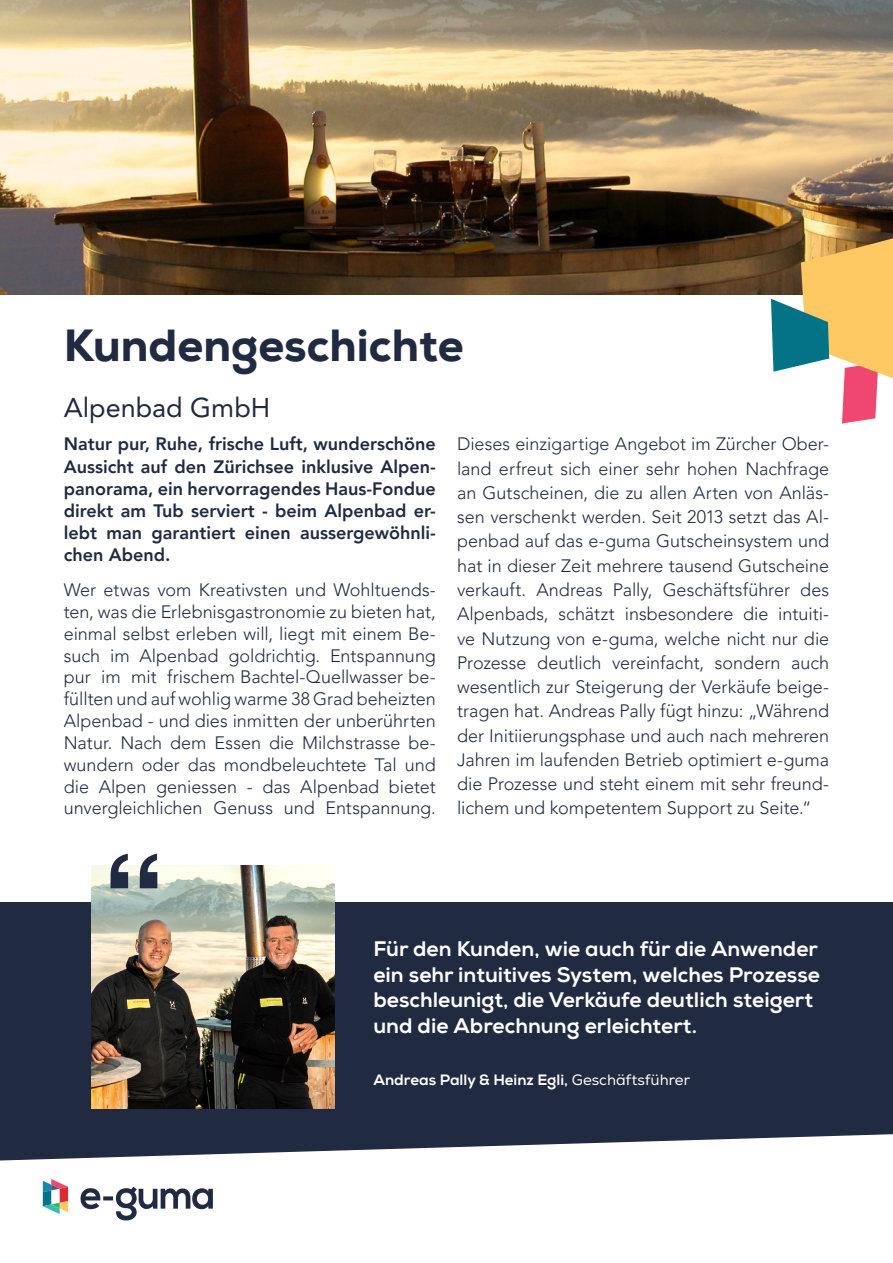
<style>
.page{position:relative;width:893px;height:1263px;background:#fff}
.page>*{position:absolute;margin:0;border:0;box-sizing:border-box;transform-origin:0 0}
.t1{font:800 45px "Nexa";color:#202a41}
.t2{font:27px "Avenir LT Pro";color:#202a41}
.t3{font:800 21px/25.5px "Nexa";color:#fff}
.t4{font:300 18px/24.3px "Avenir LT Pro";color:#202a41;text-align:justify}
.t5{font:800 18px/22.2px "Avenir LT Pro";color:#202a41;text-align:justify}
.t6{font:800 15px "Nexa";color:#fff}
.s1{font-weight:400}
</style>
<div class="page">
<svg style="left:0;top:981px;width:893px;height:179px;background:#333c51"></svg>
<div style="left:0;top:902px;width:893px;height:79px;background:#202a41"></div>
<img style="left:0;top:0;width:893px;height:295px">
<img style="left:91px;top:865px;width:244px;height:244px">
<svg style="left:771px;top:238px;width:122px;height:185px"></svg>
<svg style="left:111px;top:854px;width:46px;height:34px"></svg>
<svg style="left:81px;top:1187px;width:132px;height:33px"></svg>
<svg style="left:43px;top:1179px;width:25px;height:35px"></svg>
<h1 class="t1" style="left:64px;top:316px;width:401px">Kundengeschichte</h1>
<h2 class="t2" style="left:64px;top:391px;width:208px">Alpenbad GmbH</h2>
<p class="t5" style="left:64px;top:433px;width:374px">Natur pur, Ruhe, frische Luft, wunderschöne Aussicht auf den Zürichsee inklusive Alpen&shy;panorama, ein hervorragendes Haus-Fondue direkt am Tub serviert - beim Alpenbad er&shy;lebt man garantiert einen aussergewöhnli&shy;chen Abend.</p>
<p class="t4" style="left:64px;top:579px;width:374px;line-height:21.8px">Wer etwas vom Kreativsten und Wohltuends&shy;ten, was die Erlebnisgastronomie zu bieten hat, einmal selbst erleben will, liegt mit einem Be&shy;such im Alpenbad goldrichtig. Entspannung pur im mit frischem Bachtel-Quellwasser be&shy;füllten und auf wohlig warme 38 Grad beheizten Alpenbad - und dies inmitten der unberührten Natur. Nach dem Essen die Milchstrasse be&shy;wundern oder das mondbeleuchtete Tal und die Alpen geniessen - das Alpenbad bietet unvergleichlichen Genuss und Entspannung.</p>
<p class="t4" style="left:457px;top:432px;width:374px">Dieses einzigartige Angebot im Zürcher Ober&shy;land erfreut sich einer sehr hohen Nachfrage an Gutscheinen, die zu allen Arten von Anläs&shy;sen verschenkt werden. Seit 2013 setzt das Al&shy;penbad auf das e-guma Gutscheinsystem und hat in dieser Zeit mehrere tausend Gutscheine verkauft. Andreas Pally, Geschäftsführer des Alpenbads, schätzt insbesondere die intuiti&shy;ve Nutzung von e-guma, welche nicht nur die Prozesse deutlich vereinfacht, sondern auch wesentlich zur Steigerung der Verkäufe beige&shy;tragen hat. Andreas Pally fügt hinzu: „Während der Initiierungsphase und auch nach mehreren Jahren im laufenden Betrieb optimiert e-guma die Prozesse und steht einem mit sehr freund&shy;lichem und kompetentem Support zu Seite.“</p>
<p class="t3" style="left:373px;top:937px;width:448px">Für den Kunden, wie auch für die Anwender ein sehr intuitives System, welches Prozesse beschleunigt, die Verkäufe deutlich steigert und die Abrechnung erleichtert.</p>
<p class="t6" style="left:373px;top:1071px;width:318px">Andreas Pally &amp; Heinz Egli, <span class="s1">Geschäftsführer</span></p>
</div>
